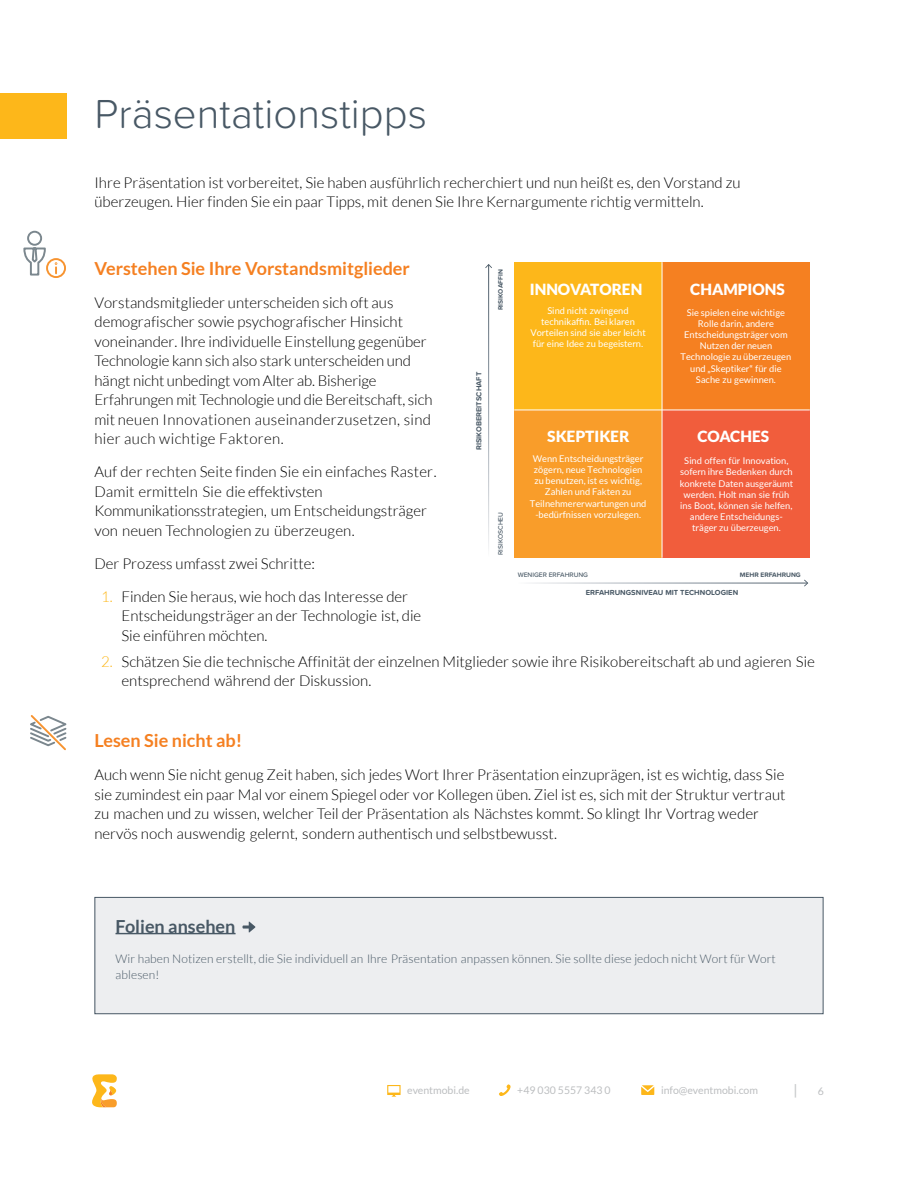
<style>
.page{position:relative;width:918px;height:1188px;background:#fff}
.page>*{position:absolute;margin:0;border:0;box-sizing:border-box;transform-origin:0 0}
.t1{font:300 42px "Proxima Soft";color:#485865}
.t2{font:700 18px "Lato";color:#f58021}
.t3{font:700 18px "Lato";color:#485865}
.t4{font:900 15.45px "Lato";color:#fff}
.t5{font:300 15px/19.5px "Lato";color:#000}
.t6{font:300 12px/16.5px "Lato";letter-spacing:.01em;color:#485865}
.t7{font:10.5px "Lato";color:#bcbec0}
.t8{font:9.3px/11.1px "Lato";color:#fff;text-align:center}
.t9{font:700 7.65px "Proxima Soft";color:#485865}
.t10{font:500 6.75px "Proxima Soft";color:#485865}
.t11{font:700 6.75px "Proxima Soft";color:#485865}
.s1{color:#fdb71a}
</style>
<div class="page">
<svg style="left:499px;top:1084px;width:12px;height:12px"></svg>
<svg style="left:387px;top:1085px;width:14px;height:12px"></svg>
<svg style="left:641px;top:1085px;width:13px;height:10px"></svg>
<svg style="left:795px;top:1084px;width:1px;height:14px"></svg>
<svg style="left:92px;top:1074px;width:25px;height:33px"></svg>
<div style="left:0;top:93px;width:67px;height:45px;background:#fdb71a"></div>
<div style="left:514px;top:262px;width:148px;height:148px;background:#fdb71a"></div>
<div style="left:662px;top:262px;width:148px;height:148px;background:#f58021"></div>
<div style="left:662px;top:410px;width:148px;height:148px;background:#f15d3c"></div>
<div style="left:514px;top:410px;width:148px;height:148px;background:#f99d2a"></div>
<hr style="left:514px;top:410px;width:296px;height:1px;background:#fff">
<hr style="left:662px;top:262px;width:1px;height:296px;background:#fff">
<svg style="left:804px;top:580px;width:4px;height:7px"></svg>
<svg style="left:485px;top:264px;width:7px;height:4px"></svg>
<div style="left:95px;top:897px;width:728px;height:117px;background:#edeef0"></div>
<hr style="left:116px;top:933px;width:120px;height:1px;background:#485865">
<svg style="left:243px;top:921px;width:12px;height:12px"></svg>
<div style="left:94px;top:897px;width:730px;height:117px;border:1px solid #485865"></div>
<svg style="left:23px;top:230px;width:43px;height:48px"></svg>
<svg style="left:30px;top:715px;width:37px;height:36px"></svg>
<h1 class="t1" style="left:94px;top:82px;width:334px">Präsentationstipps</h1>
<p class="t5" style="left:94px;top:173px;width:648px">Ihre Präsentation ist vorbereitet, Sie haben ausführlich recherchiert und nun heißt es, den Vorstand zu überzeugen. Hier finden Sie ein paar Tipps, mit denen Sie Ihre Kernargumente richtig vermitteln.</p>
<p class="t2" style="left:95px;top:258px;width:317px">Verstehen Sie Ihre Vorstandsmitglieder</p>
<p class="t5" style="left:94px;top:293px;width:339px">Vorstandsmitglieder unterscheiden sich oft aus demografischer sowie psychografischer Hinsicht voneinander. Ihre individuelle Einstellung gegenüber Technologie kann sich also stark unterscheiden und hängt nicht unbedingt vom Alter ab. Bisherige Erfahrungen mit Technologie und die Bereitschaft, sich mit neuen Innovationen auseinanderzusetzen, sind hier auch wichtige Faktoren.</p>
<p class="t5" style="left:94px;top:462px;width:344px">Auf der rechten Seite finden Sie ein einfaches Raster.<br>Damit ermitteln Sie die effektivsten Kommunikationsstrategien, um Entscheidungsträger von neuen Technologien zu überzeugen.</p>
<p class="t5" style="left:94px;top:554px;width:222px">Der Prozess umfasst zwei Schritte:</p>
<p class="t5" style="left:122px;top:587px;width:301px;text-indent:-20px"><span class="s1">1.</span> Finden Sie heraus, wie hoch das Interesse der<br>Entscheidungsträger an der Technologie ist, die<br>Sie einführen möchten.</p>
<p class="t5" style="left:122px;top:652px;width:695px;text-indent:-20px"><span class="s1">2.</span> Schätzen Sie die technische Affinität der einzelnen Mitglieder sowie ihre Risikobereitschaft ab und agieren Sie entsprechend während der Diskussion.</p>
<p class="t11" style="left:495px;top:310px;width:42px;rotate:-90deg">RISIKOAFFIN</p>
<p class="t4" style="left:690px;top:280px;width:96px">CHAMPIONS</p>
<p class="t8" style="left:681px;top:307px;width:112px">Sie spielen eine wichtige<br>Rolle darin, andere<br>Entscheidungsträger vom<br>Nutzen der neuen<br>Technologie zu überzeugen und „Skeptiker“ für die<br>Sache zu gewinnen.</p>
<p class="t4" style="left:530px;top:281px;width:114px">INNOVATOREN</p>
<p class="t8" style="left:530px;top:305px;width:117px">Sind nicht zwingend technikaffin. Bei klaren<br>Vorteilen sind sie aber leicht für eine Idee zu begeistern.</p>
<p class="t9" style="left:473px;top:450px;width:80px;rotate:-90deg">RISIKOBEREITSCHAFT</p>
<p class="t4" style="left:697px;top:427px;width:73px">COACHES</p>
<p class="t4" style="left:547px;top:425px;width:83px">SKEPTIKER</p>
<p class="t8" style="left:530px;top:453px;width:118px">Wenn Entscheidungsträger zögern, neue Technologien zu benutzen, ist es wichtig,<br>Zahlen und Fakten zu<br>Teilnehmererwartungen und -bedürfnissen vorzulegen.</p>
<p class="t8" style="left:680px;top:455px;width:115px">Sind offen für Innovation, sofern ihre Bedenken durch konkrete Daten ausgeräumt werden. Holt man sie früh ins Boot, können sie helfen, andere Entscheidungs&shy;träger zu überzeugen.</p>
<p class="t10" style="left:495px;top:555px;width:44px;rotate:-90deg">RISIKOSCHEU</p>
<p class="t10" style="left:518px;top:570px;width:72px">WENIGER ERFAHRUNG</p>
<p class="t11" style="left:740px;top:570px;width:63px">MEHR ERFAHRUNG</p>
<p class="t9" style="left:586px;top:586px;width:154px">ERFAHRUNGSNIVEAU MIT TECHNOLOGIEN</p>
<p class="t2" style="left:94px;top:730px;width:149px">Lesen Sie nicht ab!</p>
<p class="t5" style="left:94px;top:765px;width:692px">Auch wenn Sie nicht genug Zeit haben, sich jedes Wort Ihrer Präsentation einzuprägen, ist es wichtig, dass Sie sie zumindest ein paar Mal vor einem Spiegel oder vor Kollegen üben. Ziel ist es, sich mit der Struktur vertraut zu machen und zu wissen, welcher Teil der Präsentation als Nächstes kommt. So klingt Ihr Vortrag weder nervös noch auswendig gelernt, sondern authentisch und selbstbewusst.</p>
<p class="t3" style="left:116px;top:916px;width:121px">Folien ansehen</p>
<p class="t6" style="left:116px;top:950px;width:662px">Wir haben Notizen erstellt, die Sie individuell an Ihre Präsentation anpassen können. Sie sollte diese jedoch nicht Wort für Wort ablesen!</p>
<p class="t7" style="left:407px;top:1085px;width:64px">eventmobi.de</p>
<p class="t7" style="left:517px;top:1085px;width:95px">+49 030 5557 343 0</p>
<p class="t7" style="left:661px;top:1085px;width:98px">info@eventmobi.com</p>
<p class="t7" style="left:818px;top:1085px;width:8px">6</p>
</div>
